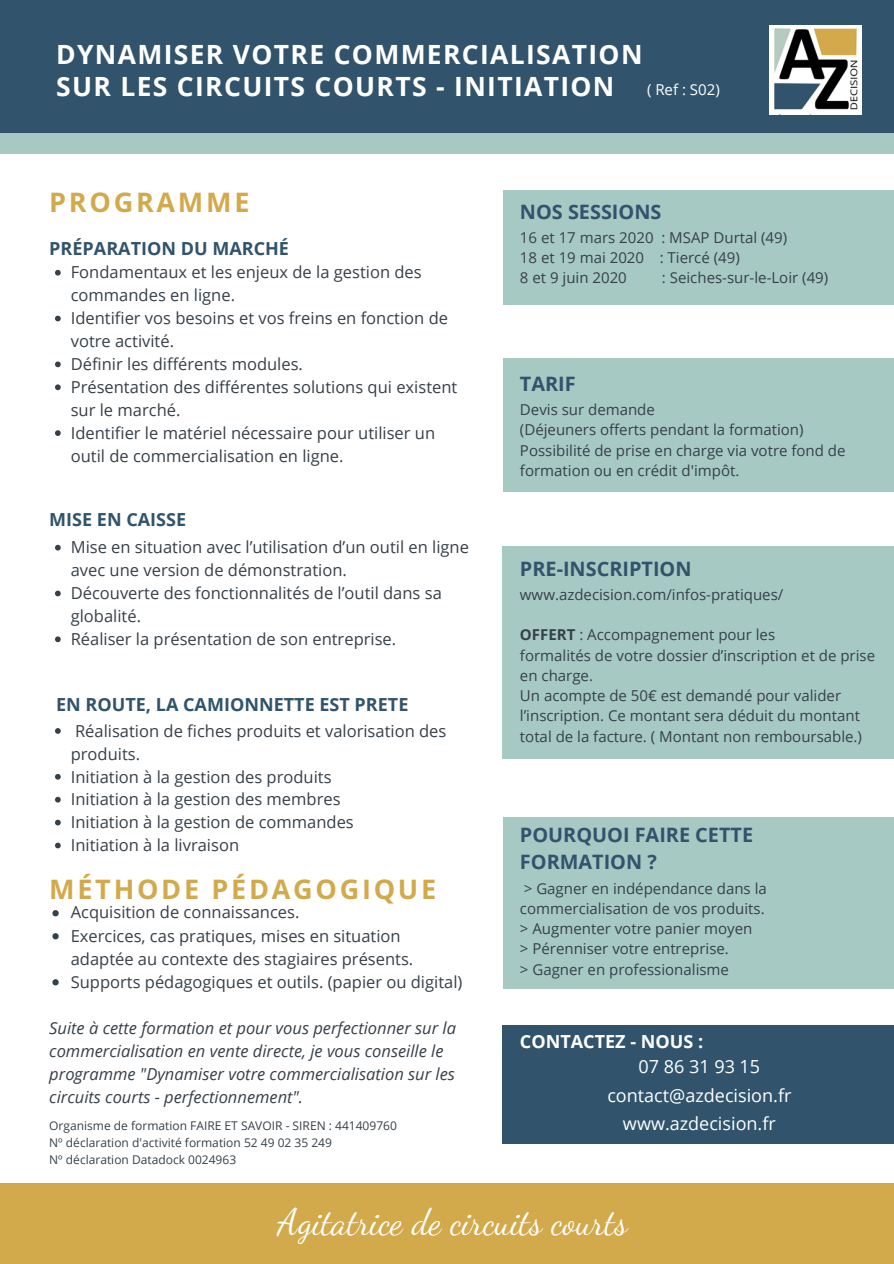
<style>
.page{position:relative;width:894px;height:1264px;background:#fff}
.page>*{position:absolute;margin:0;border:0;box-sizing:border-box;transform-origin:0 0}
.t1{font:36px "Dancing Script";color:#fff}
.t2{font:700 27px "Open Sans Hebrew";letter-spacing:.1em;color:#d3aa4b}
.t3{font:700 26.55px/31.5px "Open Sans";letter-spacing:.05em;color:#fff}
.t4{font:700 19.8px/27px "Open Sans";color:#31546c}
.t5{font:700 18px "Open Sans";color:#31546c}
.t6{font:18px/28.2px "Open Sans";color:#fff;text-align:center}
.t7{font:700 18px "Open Sans";color:#fff}
.t8{font:16.5px/23px "Open Sans";color:#364049}
.t9{font:italic 16.5px/23px "Open Sans";color:#364049}
.t10{font:15px/20.2px "Open Sans";color:#364049}
.t11{font:12px/16.8px "Open Sans";color:#364049}
.s1{font-weight:400;font-size:15px}
.s2{font-weight:700}
</style>
<div class="page">
<svg style="left:55px;top:270px;width:6px;height:5px"></svg>
<svg style="left:55px;top:316px;width:6px;height:5px"></svg>
<svg style="left:55px;top:361px;width:6px;height:6px"></svg>
<svg style="left:55px;top:384px;width:6px;height:6px"></svg>
<svg style="left:55px;top:430px;width:6px;height:6px"></svg>
<svg style="left:55px;top:545px;width:6px;height:5px"></svg>
<svg style="left:55px;top:590px;width:6px;height:6px"></svg>
<svg style="left:55px;top:636px;width:6px;height:6px"></svg>
<svg style="left:55px;top:728px;width:6px;height:5px"></svg>
<svg style="left:55px;top:774px;width:6px;height:5px"></svg>
<svg style="left:55px;top:796px;width:6px;height:6px"></svg>
<svg style="left:55px;top:819px;width:6px;height:6px"></svg>
<svg style="left:55px;top:842px;width:6px;height:6px"></svg>
<div style="left:0;top:1183px;width:893px;height:80px;background:#d3aa4b"></div>
<div style="left:0;top:0;width:893px;height:154px;background:#a7c9c4"></div>
<div style="left:0;top:0;width:893px;height:132px;background:#31546c"></div>
<div style="left:502px;top:547px;width:391px;height:212px;background:#a7c9c4"></div>
<img style="left:769px;top:25px;width:91px;height:89px">
<svg style="left:52px;top:910px;width:7px;height:6px"></svg>
<svg style="left:52px;top:933px;width:7px;height:6px"></svg>
<svg style="left:52px;top:979px;width:7px;height:6px"></svg>
<div style="left:502px;top:190px;width:391px;height:115px;background:#a7c9c4"></div>
<div style="left:502px;top:358px;width:391px;height:134px;background:#a7c9c4"></div>
<div style="left:502px;top:1025px;width:391px;height:118px;background:#31546c"></div>
<div style="left:502px;top:817px;width:391px;height:171px;background:#a7c9c4"></div>
<h3 class="t3" style="left:56px;top:38px;width:665px">DYNAMISER VOTRE COMMERCIALISATION<br>SUR LES CIRCUITS COURTS - INITIATION <span class="s1">( Ref : S02)</span></h3>
<h2 class="t2" style="left:49px;top:183px;width:202px">PROGRAMME</h2>
<p class="t5" style="left:49px;top:235px;width:241px">PRÉPARATION DU MARCHÉ</p>
<p class="t8" style="left:71px;top:260px;width:388px">Fondamentaux et les enjeux de la gestion des commandes en ligne.<br>Identifier vos besoins et vos freins en fonction de votre activité.<br>Définir les différents modules.<br>Présentation des différentes solutions qui existent sur le marché.<br>Identifier le matériel nécessaire pour utiliser un outil de commercialisation en ligne.</p>
<p class="t5" style="left:49px;top:506px;width:138px">MISE EN CAISSE</p>
<p class="t8" style="left:71px;top:535px;width:399px">Mise en situation avec l’utilisation d’un outil en ligne avec une version de démonstration.<br>Découverte des fonctionnalités de l’outil dans sa globalité.<br>Réaliser la présentation de son entreprise.</p>
<p class="t5" style="left:56px;top:691px;width:354px">EN ROUTE, LA CAMIONNETTE EST PRETE</p>
<p class="t8" style="left:71px;top:718px;width:377px">Réalisation de fiches produits et valorisation des produits.<br>Initiation à la gestion des produits<br>Initiation à la gestion des membres<br>Initiation à la gestion de commandes<br>Initiation à la livraison</p>
<h2 class="t2" style="left:49px;top:869px;width:388px">MÉTHODE PÉDAGOGIQUE</h2>
<p class="t8" style="left:71px;top:900px;width:393px">Acquisition de connaissances.<br>Exercices, cas pratiques, mises en situation adaptée au contexte des stagiaires présents.<br>Supports pédagogiques et outils. (papier ou digital)</p>
<p class="t9" style="left:49px;top:1015px;width:408px">Suite à cette formation et pour vous perfectionner sur la commercialisation en vente directe, je vous conseille le programme "Dynamiser votre commercialisation sur les circuits courts - perfectionnement".</p>
<p class="t11" style="left:49px;top:1117px;width:349px">Organisme de formation FAIRE ET SAVOIR - SIREN : 441409760<br>Nº déclaration d'activité formation 52 49 02 35 249<br>Nº déclaration Datadock 0024963</p>
<p class="t4" style="left:520px;top:198px;width:143px">NOS SESSIONS</p>
<p class="t10" style="left:520px;top:227px;width:269px">16 et 17 mars 2020 : MSAP Durtal (49)<br>18 et 19 mai 2020 : Tiercé (49)<br>8 et 9 juin 2020</p>
<p class="t10" style="left:661px;top:267px;width:168px">: Seiches-sur-le-Loir (49)</p>
<p class="t4" style="left:520px;top:370px;width:57px">TARIF</p>
<p class="t10" style="left:520px;top:399px;width:327px">Devis sur demande<br>(Déjeuners offerts pendant la formation)<br>Possibilité de prise en charge via votre fond de formation ou en crédit d'impôt.</p>
<p class="t4" style="left:520px;top:554px;width:173px">PRE-INSCRIPTION</p>
<p class="t10" style="left:520px;top:583px;width:265px">www.azdecision.com/infos-pratiques/</p>
<p class="t10" style="left:520px;top:624px;width:356px"><span class="s2">OFFERT</span> : Accompagnement pour les<br>formalités de votre dossier d’inscription et de prise en charge.<br>Un acompte de 50€ est demandé pour valider l’inscription. Ce montant sera déduit du montant total de la facture. ( Montant non remboursable.)</p>
<p class="t4" style="left:520px;top:820px;width:235px">POURQUOI FAIRE CETTE<br>FORMATION ?</p>
<p class="t10" style="left:520px;top:877px;width:248px">&gt; Gagner en indépendance dans la commercialisation de vos produits. &gt; Augmenter votre panier moyen<br>&gt; Pérenniser votre entreprise.<br>&gt; Gagner en professionalisme</p>
<p class="t7" style="left:520px;top:1028px;width:185px">CONTACTEZ - NOUS :</p>
<p class="t6" style="left:607px;top:1052px;width:185px">07 86 31 93 15 contact@azdecision.fr www.azdecision.fr</p>
<h1 class="t1" style="left:277px;top:1200px;width:351px">Agitatrice de circuits courts</h1>
</div>
